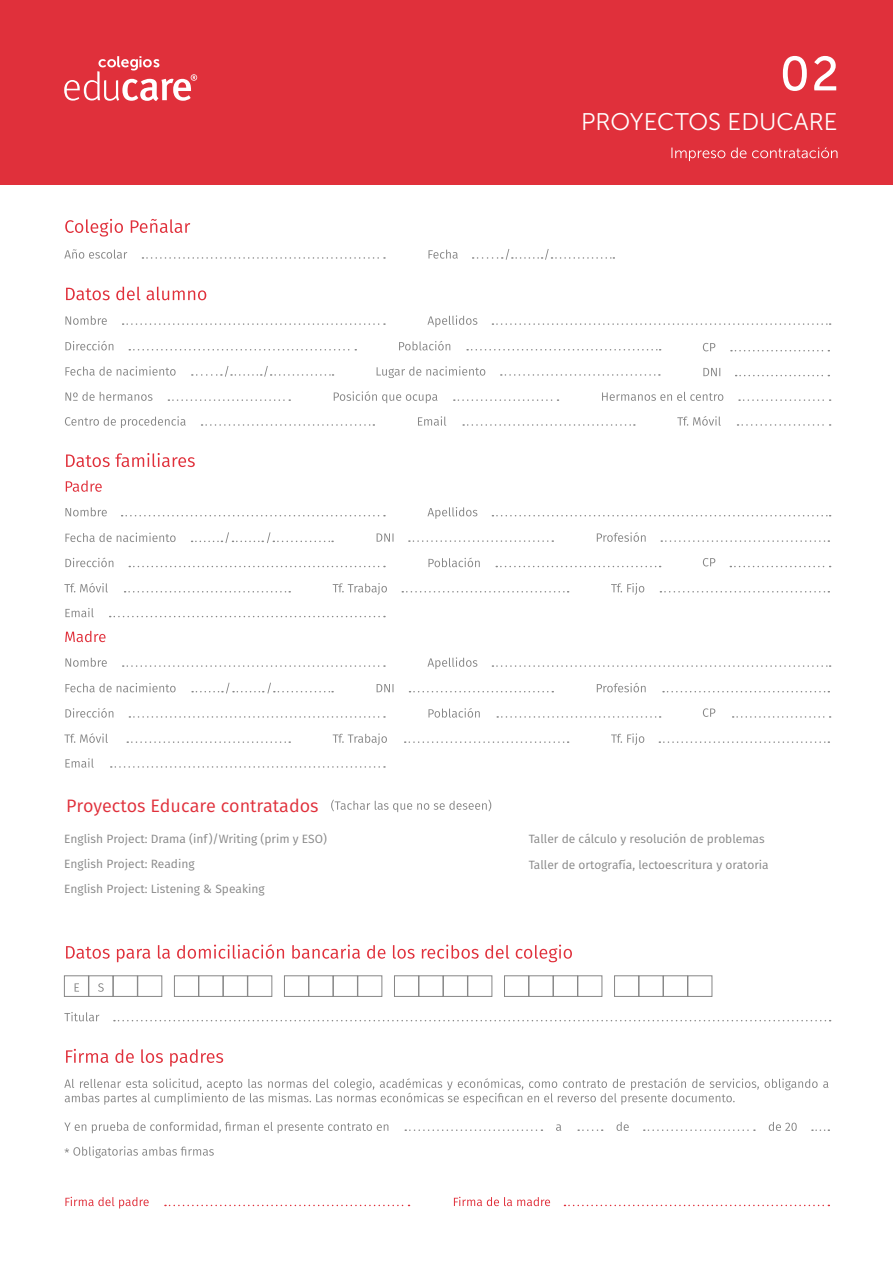
<style>
.page{position:relative;width:893px;height:1263px;background:#fff}
.page>*{position:absolute;margin:0;border:0;box-sizing:border-box;transform-origin:0 0}
.t1{font:24px "Museo Sans 300";color:#fff}
.t2{font:18px "Fira Sans";color:#e0303b}
.t3{font:12px "Fira Sans";color:#878787}
</style>
<div class="page">
<div style="left:0;top:0;width:893px;height:185px;background:#e0303b"></div>
<svg style="left:783px;top:56px;width:53px;height:35px"></svg>
<svg style="left:66px;top:480px;width:36px;height:12px"></svg>
<svg style="left:65px;top:631px;width:41px;height:11px"></svg>
<svg style="left:66px;top:453px;width:129px;height:14px"></svg>
<svg style="left:65px;top:608px;width:29px;height:9px"></svg>
<svg style="left:110px;top:616px;width:275px;height:1px"></svg>
<svg style="left:65px;top:758px;width:29px;height:10px"></svg>
<svg style="left:111px;top:766px;width:274px;height:2px"></svg>
<svg style="left:65px;top:507px;width:42px;height:9px"></svg>
<svg style="left:427px;top:507px;width:50px;height:12px"></svg>
<svg style="left:122px;top:515px;width:263px;height:1px"></svg>
<svg style="left:492px;top:515px;width:339px;height:1px"></svg>
<svg style="left:65px;top:658px;width:42px;height:9px"></svg>
<svg style="left:427px;top:657px;width:50px;height:12px"></svg>
<svg style="left:123px;top:665px;width:262px;height:2px"></svg>
<svg style="left:492px;top:665px;width:339px;height:2px"></svg>
<svg style="left:64px;top:583px;width:44px;height:9px"></svg>
<svg style="left:333px;top:583px;width:54px;height:12px"></svg>
<svg style="left:611px;top:583px;width:33px;height:12px"></svg>
<svg style="left:125px;top:591px;width:165px;height:1px"></svg>
<svg style="left:402px;top:591px;width:167px;height:1px"></svg>
<svg style="left:660px;top:591px;width:169px;height:1px"></svg>
<svg style="left:64px;top:733px;width:44px;height:10px"></svg>
<svg style="left:333px;top:733px;width:54px;height:12px"></svg>
<svg style="left:611px;top:733px;width:33px;height:12px"></svg>
<svg style="left:127px;top:741px;width:163px;height:2px"></svg>
<svg style="left:405px;top:741px;width:164px;height:2px"></svg>
<svg style="left:659px;top:741px;width:170px;height:2px"></svg>
<svg style="left:65px;top:557px;width:48px;height:10px"></svg>
<svg style="left:428px;top:557px;width:52px;height:10px"></svg>
<svg style="left:703px;top:558px;width:12px;height:8px"></svg>
<svg style="left:129px;top:566px;width:256px;height:1px"></svg>
<svg style="left:496px;top:566px;width:165px;height:1px"></svg>
<svg style="left:730px;top:566px;width:101px;height:1px"></svg>
<svg style="left:65px;top:708px;width:48px;height:10px"></svg>
<svg style="left:428px;top:708px;width:52px;height:10px"></svg>
<svg style="left:703px;top:708px;width:12px;height:9px"></svg>
<svg style="left:129px;top:716px;width:256px;height:2px"></svg>
<svg style="left:497px;top:716px;width:164px;height:2px"></svg>
<svg style="left:733px;top:716px;width:98px;height:2px"></svg>
<svg style="left:377px;top:533px;width:16px;height:9px"></svg>
<svg style="left:597px;top:532px;width:49px;height:10px"></svg>
<svg style="left:409px;top:540px;width:144px;height:2px"></svg>
<svg style="left:661px;top:540px;width:168px;height:2px"></svg>
<svg style="left:65px;top:533px;width:111px;height:9px"></svg>
<svg style="left:192px;top:532px;width:141px;height:11px"></svg>
<svg style="left:377px;top:684px;width:16px;height:8px"></svg>
<svg style="left:597px;top:683px;width:49px;height:9px"></svg>
<svg style="left:409px;top:691px;width:144px;height:1px"></svg>
<svg style="left:663px;top:691px;width:166px;height:1px"></svg>
<svg style="left:65px;top:683px;width:111px;height:9px"></svg>
<svg style="left:192px;top:683px;width:141px;height:10px"></svg>
<svg style="left:66px;top:1049px;width:157px;height:17px"></svg>
<svg style="left:64px;top:1078px;width:764px;height:27px"></svg>
<svg style="left:64px;top:1146px;width:150px;height:12px"></svg>
<svg style="left:64px;top:1121px;width:324px;height:12px"></svg>
<svg style="left:556px;top:1124px;width:5px;height:7px"></svg>
<svg style="left:616px;top:1122px;width:13px;height:9px"></svg>
<svg style="left:769px;top:1122px;width:28px;height:9px"></svg>
<svg style="left:405px;top:1129px;width:137px;height:2px"></svg>
<svg style="left:578px;top:1129px;width:25px;height:2px"></svg>
<svg style="left:812px;top:1129px;width:17px;height:2px"></svg>
<svg style="left:644px;top:1129px;width:111px;height:2px"></svg>
<svg style="left:65px;top:1197px;width:84px;height:11px"></svg>
<svg style="left:165px;top:1205px;width:245px;height:1px"></svg>
<svg style="left:564px;top:1205px;width:265px;height:1px"></svg>
<svg style="left:454px;top:1197px;width:96px;height:9px"></svg>
<svg style="left:65px;top:219px;width:125px;height:18px"></svg>
<svg style="left:64px;top:249px;width:63px;height:10px"></svg>
<svg style="left:142px;top:257px;width:243px;height:2px"></svg>
<svg style="left:473px;top:249px;width:141px;height:11px"></svg>
<svg style="left:671px;top:148px;width:166px;height:13px;background:#e5545d"></svg>
<svg style="left:331px;top:799px;width:160px;height:13px"></svg>
<svg style="left:66px;top:287px;width:140px;height:13px"></svg>
<svg style="left:65px;top:316px;width:42px;height:9px"></svg>
<svg style="left:427px;top:315px;width:50px;height:12px"></svg>
<svg style="left:123px;top:323px;width:262px;height:2px"></svg>
<svg style="left:492px;top:323px;width:339px;height:2px"></svg>
<svg style="left:65px;top:416px;width:121px;height:12px"></svg>
<svg style="left:418px;top:416px;width:28px;height:10px"></svg>
<svg style="left:202px;top:424px;width:172px;height:2px"></svg>
<svg style="left:463px;top:424px;width:172px;height:2px"></svg>
<svg style="left:65px;top:392px;width:87px;height:9px"></svg>
<svg style="left:334px;top:391px;width:103px;height:12px"></svg>
<svg style="left:602px;top:392px;width:121px;height:9px"></svg>
<svg style="left:168px;top:399px;width:122px;height:2px"></svg>
<svg style="left:454px;top:399px;width:104px;height:2px"></svg>
<svg style="left:739px;top:399px;width:92px;height:2px"></svg>
<svg style="left:65px;top:341px;width:48px;height:9px"></svg>
<svg style="left:399px;top:341px;width:51px;height:9px"></svg>
<svg style="left:703px;top:343px;width:12px;height:8px"></svg>
<svg style="left:129px;top:349px;width:227px;height:1px"></svg>
<svg style="left:467px;top:349px;width:194px;height:1px"></svg>
<svg style="left:731px;top:350px;width:98px;height:1px"></svg>
<svg style="left:377px;top:366px;width:108px;height:12px"></svg>
<svg style="left:703px;top:368px;width:17px;height:8px"></svg>
<svg style="left:501px;top:374px;width:159px;height:2px"></svg>
<svg style="left:736px;top:375px;width:93px;height:1px"></svg>
<svg style="left:65px;top:366px;width:111px;height:10px"></svg>
<svg style="left:192px;top:366px;width:142px;height:11px"></svg>
<svg style="left:677px;top:416px;width:44px;height:10px"></svg>
<svg style="left:737px;top:424px;width:94px;height:2px"></svg>
<svg style="left:66px;top:944px;width:506px;height:18px"></svg>
<svg style="left:64px;top:1012px;width:35px;height:9px"></svg>
<svg style="left:114px;top:1020px;width:713px;height:1px"></svg>
<svg style="left:75px;top:983px;width:4px;height:9px"></svg>
<svg style="left:98px;top:983px;width:6px;height:9px"></svg>
<div style="left:64px;top:975px;width:25px;height:21px;border:1px solid #878787"></div>
<div style="left:443px;top:975px;width:25px;height:21px;border:1px solid #878787"></div>
<div style="left:248px;top:975px;width:24px;height:21px;border:1px solid #878787"></div>
<div style="left:639px;top:975px;width:24px;height:21px;border:1px solid #878787"></div>
<div style="left:553px;top:975px;width:25px;height:21px;border:1px solid #878787"></div>
<div style="left:358px;top:975px;width:24px;height:21px;border:1px solid #878787"></div>
<div style="left:89px;top:975px;width:24px;height:21px;border:1px solid #878787"></div>
<div style="left:468px;top:975px;width:24px;height:21px;border:1px solid #878787"></div>
<div style="left:284px;top:975px;width:25px;height:21px;border:1px solid #878787"></div>
<div style="left:663px;top:975px;width:25px;height:21px;border:1px solid #878787"></div>
<div style="left:174px;top:975px;width:25px;height:21px;border:1px solid #878787"></div>
<div style="left:578px;top:975px;width:24px;height:21px;border:1px solid #878787"></div>
<div style="left:113px;top:975px;width:25px;height:21px;border:1px solid #878787"></div>
<div style="left:504px;top:975px;width:25px;height:21px;border:1px solid #878787"></div>
<div style="left:309px;top:975px;width:24px;height:21px;border:1px solid #878787"></div>
<div style="left:688px;top:975px;width:24px;height:21px;border:1px solid #878787"></div>
<div style="left:199px;top:975px;width:24px;height:21px;border:1px solid #878787"></div>
<div style="left:394px;top:975px;width:25px;height:21px;border:1px solid #878787"></div>
<div style="left:138px;top:975px;width:24px;height:21px;border:1px solid #878787"></div>
<div style="left:529px;top:975px;width:24px;height:21px;border:1px solid #878787"></div>
<div style="left:333px;top:975px;width:25px;height:21px;border:1px solid #878787"></div>
<div style="left:223px;top:975px;width:25px;height:21px;border:1px solid #878787"></div>
<div style="left:614px;top:975px;width:25px;height:21px;border:1px solid #878787"></div>
<div style="left:419px;top:975px;width:24px;height:21px;border:1px solid #878787"></div>
<svg style="left:428px;top:250px;width:30px;height:9px"></svg>
<svg style="left:64px;top:56px;width:133px;height:45px"></svg>
<h1 class="t1" style="left:581px;top:109px;width:258px">PROYECTOS EDUCARE</h1>
<h2 class="t2" style="left:66px;top:792px;width:254px">Proyectos Educare contratados</h2>
<p class="t3" style="left:64px;top:829px;width:264px">English Project: Drama (inf)/Writing (prim y ESO)</p>
<p class="t3" style="left:529px;top:829px;width:237px">Taller de cálculo y resolución de problemas</p>
<p class="t3" style="left:64px;top:855px;width:132px">English Project: Reading</p>
<p class="t3" style="left:529px;top:856px;width:242px">Taller de ortografía, lectoescritura y oratoria</p>
<p class="t3" style="left:64px;top:879px;width:202px">English Project: Listening &amp; Speaking</p>
</div>
